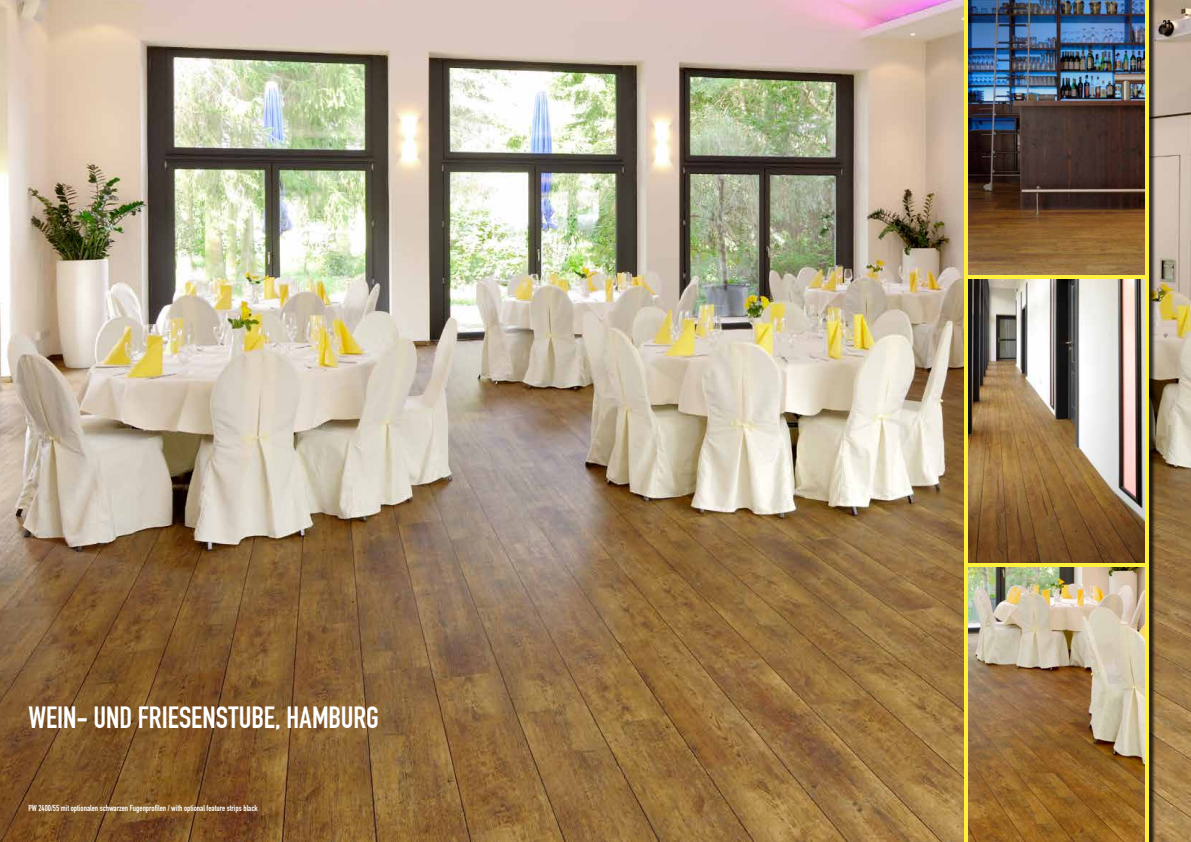
<style>
.page{position:relative;width:1191px;height:842px;background:#fff}
.page>*{position:absolute;margin:0;border:0;box-sizing:border-box;transform-origin:0 0}
.t1{font:30px "DIN Engschrift";color:#fff}
.t2{font:11px "DIN Engschrift";color:#000}
.t3{font:8.5px "DIN Engschrift";color:#fff}
</style>
<div class="page">
<img style="left:0;top:0;width:1191px;height:842px">
<div style="left:965px;top:0;width:190px;height:842px;background:#000;opacity:.75"></div>
<div style="left:964px;top:0;width:184px;height:842px;background:#fff03b"></div>
<img style="left:968px;top:0;width:176px;height:275px">
<img style="left:968px;top:279px;width:176px;height:284px">
<img style="left:968px;top:567px;width:176px;height:275px">
<h1 class="t1" style="left:28px;top:700px;width:338px">Wein- und friesenstube, Hamburg</h1>
<p class="t3" style="left:28px;top:803px;width:231px">PW 2400/55 mit optionalen schwarzen Fugenprofilen / with optional feature strips black</p>
<p class="t2" style="left:1162px;top:18px;width:10px">31</p>
</div>
